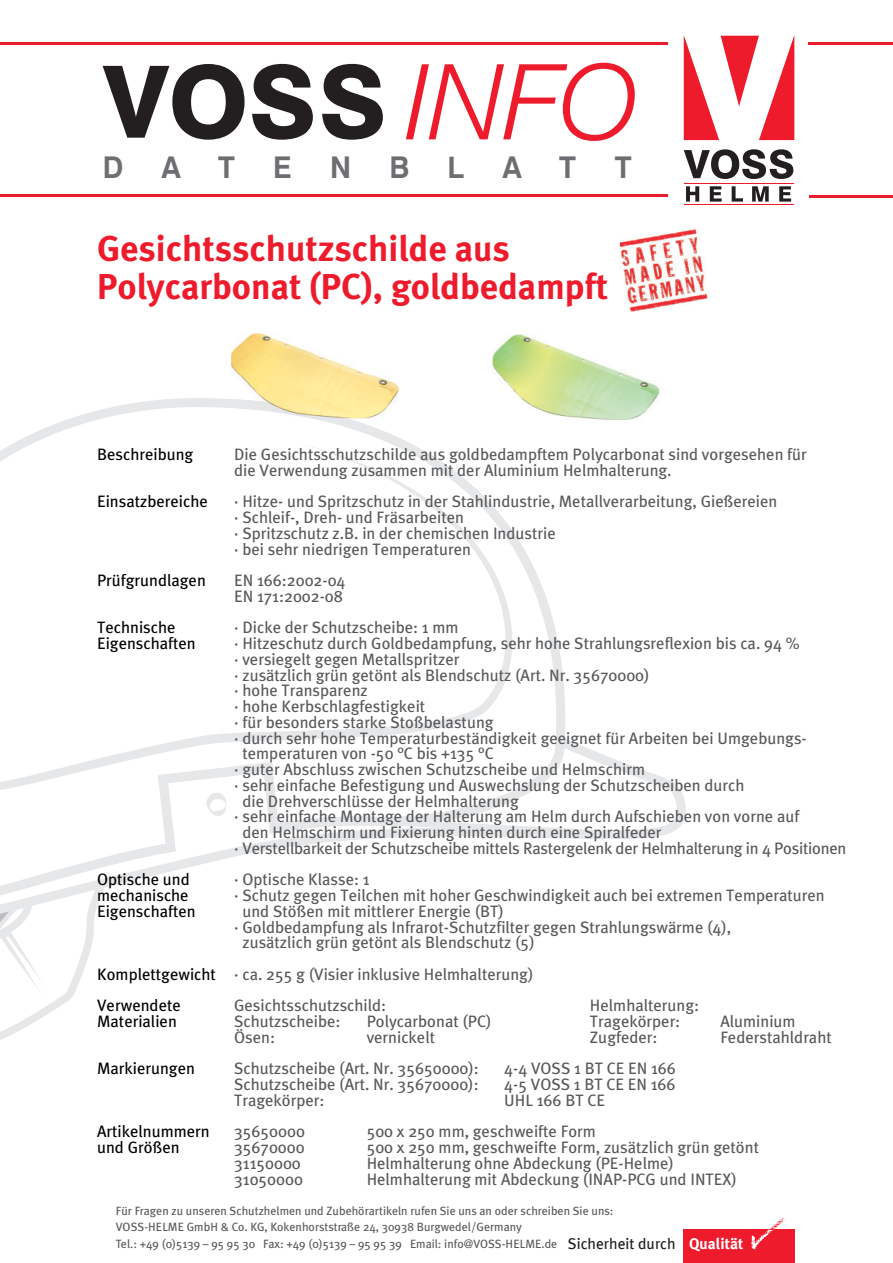
<style>
.page{position:relative;width:893px;height:1263px;background:#fff}
.page>*{position:absolute;margin:0;border:0;box-sizing:border-box;transform-origin:0 0}
.t1{font:italic 300 105.15px "Helvetica Neue LT Com";color:#ee1b2d}
.t2{font:36px/37.5px "Meta Bold Turk LF";color:#ee1b2d}
.t3{font:700 30px "Swiss 721 BT";color:#6d6e71;scale:.94 1}
.t4{font:16.5px/15.8px "Meta Plus";color:#57585a}
.t5{font:16.5px/15.8px "Meta Plus";color:#000}
.t6{font:12px/16.5px "Meta Plus";color:#57585a}
.s1{color:#fff}
.s2{font-size:15.6px;color:#231f20}
.s3{font-weight:700;font-size:15.6px;color:#fff}
</style>
<div class="page">
<svg style="left:13px;top:398px;width:552px;height:338px"></svg>
<svg style="left:549px;top:736px;width:137px;height:103px"></svg>
<svg style="left:30px;top:764px;width:579px;height:123px"></svg>
<svg style="left:206px;top:794px;width:20px;height:22px"></svg>
<svg style="left:0;top:444px;width:513px;height:350px"></svg>
<svg style="left:0;top:878px;width:108px;height:162px"></svg>
<div style="left:682px;top:1229px;width:112px;height:34px;background:#ee1b2d"></div>
<svg style="left:751px;top:1217px;width:34px;height:33px"></svg>
<img style="left:620px;top:229px;width:88px;height:83px">
<hr style="left:0;top:43px;width:668px;height:2px;background:#ee1b2d">
<svg style="left:103px;top:64px;width:280px;height:76px"></svg>
<svg style="left:683px;top:36px;width:111px;height:104px"></svg>
<svg style="left:683px;top:149px;width:110px;height:30px"></svg>
<svg style="left:686px;top:186px;width:105px;height:16px"></svg>
<hr style="left:684px;top:183px;width:109px;height:1px;background:#ee1b2d">
<hr style="left:684px;top:204px;width:109px;height:1px;background:#ee1b2d">
<hr style="left:808px;top:42px;width:84px;height:3px;background:#ee1b2d">
<hr style="left:0;top:194px;width:668px;height:3px;background:#ee1b2d">
<hr style="left:809px;top:195px;width:83px;height:3px;background:#ee1b2d">
<img style="left:231px;top:333px;width:167px;height:85px">
<img style="left:231px;top:399px;width:116px;height:19px">
<img style="left:493px;top:335px;width:166px;height:85px">
<h1 class="t1" style="left:405px;top:42px;width:233px">INFO</h1>
<h3 class="t3" style="left:103px;top:150px;width:23px">D</h3>
<h3 class="t3" style="left:161px;top:150px;width:80px">A T</h3>
<h3 class="t3" style="left:273px;top:150px;width:21px">E</h3>
<h3 class="t3" style="left:330px;top:150px;width:24px">N</h3>
<h3 class="t3" style="left:389px;top:150px;width:23px">B</h3>
<h3 class="t3" style="left:447px;top:150px;width:19px">L</h3>
<h3 class="t3" style="left:502px;top:150px;width:80px">A T</h3>
<h3 class="t3" style="left:615px;top:150px;width:19px">T</h3>
<h2 class="t2" style="left:97px;top:233px;width:512px">Gesichtsschutzschilde aus<br>Polycarbonat (PC), goldbedampft</h2>
<p class="t5" style="left:97px;top:447px;width:98px">Beschreibung</p>
<p class="t5" style="left:97px;top:494px;width:112px">Einsatzbereiche</p>
<p class="t5" style="left:97px;top:573px;width:110px">Prüfgrundlagen</p>
<p class="t5" style="left:97px;top:620px;width:100px">Technische<br>Eigenschaften</p>
<p class="t5" style="left:97px;top:872px;width:100px">Optische und mechanische<br>Eigenschaften</p>
<p class="t5" style="left:97px;top:959px;width:120px;line-height:31.5px">Komplettgewicht<br>Verwendete</p>
<p class="t5" style="left:97px;top:1014px;width:81px">Materialien</p>
<p class="t5" style="left:97px;top:1061px;width:99px">Markierungen</p>
<p class="t5" style="left:97px;top:1124px;width:114px">Artikelnummern und Größen</p>
<p class="t4" style="left:234px;top:447px;width:574px">Die Gesichtsschutzschilde aus goldbedampftem Polycarbonat sind vorgesehen für die Verwendung zusammen mit der Aluminium Helmhalterung.</p>
<p class="t4" style="left:234px;top:494px;width:544px">· Hitze- und Spritzschutz in der Stahlindustrie, Metallverarbeitung, Gießereien · Schleif-, Dreh- und Fräsarbeiten<br>· Spritzschutz z.B. in der chemischen Industrie<br>· bei sehr niedrigen Temperaturen</p>
<p class="t4" style="left:234px;top:573px;width:113px">EN 166:2002-04<br>EN 171:2002-08</p>
<p class="t4" style="left:234px;top:620px;width:613px">· Dicke der Schutzscheibe: 1 mm<br>· Hitzeschutz durch Goldbedampfung, sehr hohe Strahlungsreflexion bis ca. 94 %<br>· versiegelt gegen Metallspritzer<br>· zusätzlich grün getönt als Blendschutz (Art. Nr. 35670000)<br>· hohe Transparenz<br>· hohe Kerbschlagfestigkeit<br>· für besonders starke Stoßbelastung<br>· durch sehr hohe Temperaturbeständigkeit geeignet für Arbeiten bei Umgebungs-<br><span class="s1">·</span> temperaturen von -50 °C bis +135 °C<br>· guter Abschluss zwischen Schutzscheibe und Helmschirm<br>· sehr einfache Befestigung und Auswechslung der Schutzscheiben durch<br><span class="s1">·</span> die Drehverschlüsse der Helmhalterung<br>· sehr einfache Montage der Halterung am Helm durch Aufschieben von vorne auf<br><span class="s1">·</span> den Helmschirm und Fixierung hinten durch eine Spiralfeder<br>· Verstellbarkeit der Schutzscheibe mittels Rastergelenk der Helmhalterung in 4 Positionen</p>
<p class="t4" style="left:234px;top:872px;width:592px">· Optische Klasse: 1<br>· Schutz gegen Teilchen mit hoher Geschwindigkeit auch bei extremen Temperaturen <span class="s1">·</span> und Stößen mit mittlerer Energie (BT)<br>· Goldbedampfung als Infrarot-Schutzfilter gegen Strahlungswärme (4),<br><span class="s1">·</span> zusätzlich grün getönt als Blendschutz (5)</p>
<p class="t4" style="left:234px;top:959px;width:301px;line-height:31.5px">· ca. 255 g (Visier inklusive Helmhalterung)<br>Gesichtsschutzschild:</p>
<p class="t4" style="left:590px;top:998px;width:111px">Helmhalterung:</p>
<p class="t4" style="left:234px;top:1014px;width:108px">Schutzscheibe:</p>
<p class="t4" style="left:366px;top:1014px;width:126px">Polycarbonat (PC)</p>
<p class="t4" style="left:590px;top:1014px;width:92px">Tragekörper:</p>
<p class="t4" style="left:720px;top:1014px;width:77px">Aluminium</p>
<p class="t4" style="left:234px;top:1030px;width:42px">Ösen:</p>
<p class="t4" style="left:366px;top:1030px;width:70px">vernickelt</p>
<p class="t4" style="left:590px;top:1030px;width:69px">Zugfeder:</p>
<p class="t4" style="left:720px;top:1030px;width:113px">Federstahldraht</p>
<p class="t4" style="left:234px;top:1061px;width:246px">Schutzscheibe (Art. Nr. 35650000):</p>
<p class="t4" style="left:504px;top:1061px;width:173px">4-4 VOSS 1 BT CE EN 166</p>
<p class="t4" style="left:234px;top:1077px;width:246px">Schutzscheibe (Art. Nr. 35670000):</p>
<p class="t4" style="left:504px;top:1077px;width:173px">4-5 VOSS 1 BT CE EN 166</p>
<p class="t4" style="left:234px;top:1093px;width:92px">Tragekörper:</p>
<p class="t4" style="left:504px;top:1093px;width:102px">UHL 166 BT CE</p>
<p class="t4" style="left:234px;top:1124px;width:72px">35650000</p>
<p class="t4" style="left:366px;top:1124px;width:231px">500 x 250 mm, geschweifte Form</p>
<p class="t4" style="left:234px;top:1140px;width:72px">35670000</p>
<p class="t4" style="left:366px;top:1140px;width:394px">500 x 250 mm, geschweifte Form, zusätzlich grün getönt</p>
<p class="t4" style="left:234px;top:1156px;width:68px">31150000</p>
<p class="t4" style="left:366px;top:1156px;width:309px">Helmhalterung ohne Abdeckung (PE-Helme)</p>
<p class="t4" style="left:234px;top:1172px;width:70px">31050000</p>
<p class="t4" style="left:366px;top:1172px;width:372px">Helmhalterung mit Abdeckung (INAP-PCG und INTEX)</p>
<p class="t6" style="left:116px;top:1203px;width:499px">Für Fragen zu unseren Schutzhelmen und Zubehörartikeln rufen Sie uns an oder schreiben Sie uns:</p>
<p class="t6" style="left:116px;top:1219px;width:628px">VOSS-HELME GmbH &amp; Co. KG, Kokenhorststraße 24, 30938 Burgwedel/Germany<br>Tel.: +49 (0)5139 – 95 95 30 Fax: +49 (0)5139 – 95 95 39 Email: info@VOSS-HELME.de <span class="s2">Sicherheit durch</span> <span class="s3">Qualität</span></p>
</div>
